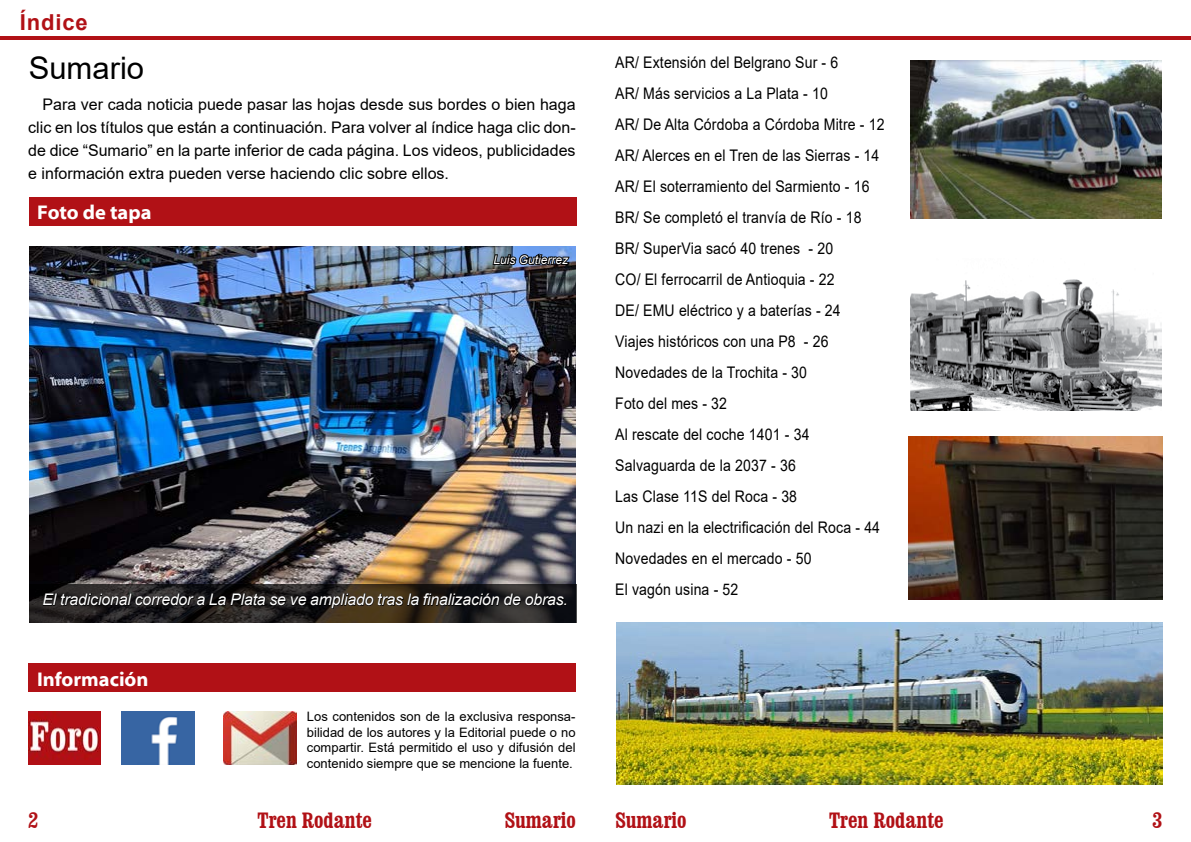
<style>
.page{position:relative;width:1191px;height:842px;background:#fff}
.page>*{position:absolute;margin:0;border:0;box-sizing:border-box;transform-origin:0 0}
.t1{font:31px "Arial";color:#000}
.t2{font:700 condensed 22px "Clarendon BT";color:#b11116}
.t3{font:700 22px "Arial";letter-spacing:.04em;color:#b11116}
.t4{font:700 20px "Myriad Web Pro";color:#fff}
.t5{font:16px/31px "Arial";letter-spacing:.01em;color:#000;scale:.88 1}
.t6{font:16px/23px "Arial";letter-spacing:.01em;color:#000;text-align:justify}
.t7{font:italic 16px "Arial";letter-spacing:-.01em;color:#fff}
.t8{font:13px/15.6px "Arial";color:#000;text-align:justify}
.t9{font:italic 12px "Arial";color:#fff}
</style>
<div class="page">
<hr style="left:0;top:36px;width:1191px;height:4px;background:#b11116">
<img style="left:29px;top:247px;width:547px;height:337px">
<div style="left:29px;top:197px;width:547px;height:29px;background:#b11116"></div>
<img style="left:224px;top:712px;width:72px;height:52px">
<img style="left:122px;top:712px;width:72px;height:52px">
<img style="left:28px;top:711px;width:73px;height:53px">
<div style="left:28px;top:663px;width:548px;height:29px;background:#b11116"></div>
<svg style="left:29px;top:584px;width:547px;height:39px;background:#27221e"></svg>
<svg style="left:43px;top:593px;width:524px;height:16px;background:#181512"></svg>
<svg style="left:491px;top:251px;width:81px;height:18px"></svg>
<img style="left:910px;top:61px;width:251px;height:158px">
<img style="left:910px;top:279px;width:251px;height:132px">
<img style="left:616px;top:622px;width:546px;height:162px">
<img style="left:909px;top:437px;width:253px;height:162px">
<h2 class="t3" style="left:20px;top:6px;width:69px">Índice</h2>
<h1 class="t1" style="left:29px;top:47px;width:117px">Sumario</h1>
<p class="t6" style="left:28px;top:93px;width:549px;text-indent:14px">Para ver cada noticia puede pasar las hojas desde sus bordes o bien haga clic en los títulos que están a continuación. Para volver al índice haga clic don&shy;de dice “Sumario” en la parte inferior de cada página. Los videos, publicidades e información extra pueden verse haciendo clic sobre ellos.</p>
<p class="t4" style="left:37px;top:202px;width:116px">Foto de tapa</p>
<p class="t9" style="left:493px;top:252px;width:76px">Luis Gutierrez</p>
<p class="t7" style="left:43px;top:589px;width:527px">El tradicional corredor a La Plata se ve ampliado tras la finalización de obras.</p>
<p class="t4" style="left:37px;top:668px;width:113px">Información</p>
<p class="t8" style="left:307px;top:708px;width:270px">Los contenidos son de la exclusiva responsa&shy;bilidad de los autores y la Editorial puede o no compartir. Está permitido el uso y difusión del contenido siempre que se mencione la fuente.</p>
<p class="t5" style="left:615px;top:47px;width:307px">AR/ Extensión del Belgrano Sur - 6<br>AR/ Más servicios a La Plata - 10<br>AR/ De Alta Córdoba a Córdoba Mitre - 12<br>AR/ Alerces en el Tren de las Sierras - 14<br>AR/ El soterramiento del Sarmiento - 16<br>BR/ Se completó el tranvía de Río - 18<br>BR/ SuperVia sacó 40 trenes - 20<br>CO/ El ferrocarril de Antioquia - 22<br>DE/ EMU eléctrico y a baterías - 24<br>Viajes históricos con una P8 - 26<br>Novedades de la Trochita - 30<br>Foto del mes - 32<br>Al rescate del coche 1401 - 34<br>Salvaguarda de la 2037 - 36<br>Las Clase 11S del Roca - 38<br>Un nazi en la electrificación del Roca - 44<br>Novedades en el mercado - 50<br>El vagón usina - 52</p>
<h2 class="t2" style="left:28px;top:807px;width:12px">2</h2>
<h2 class="t2" style="left:257px;top:807px;width:116px">Tren Rodante</h2>
<h2 class="t2" style="left:505px;top:807px;width:73px">Sumario</h2>
<h2 class="t2" style="left:615px;top:807px;width:73px">Sumario</h2>
<h2 class="t2" style="left:829px;top:807px;width:116px">Tren Rodante</h2>
<h2 class="t2" style="left:1152px;top:807px;width:12px">3</h2>
</div>
